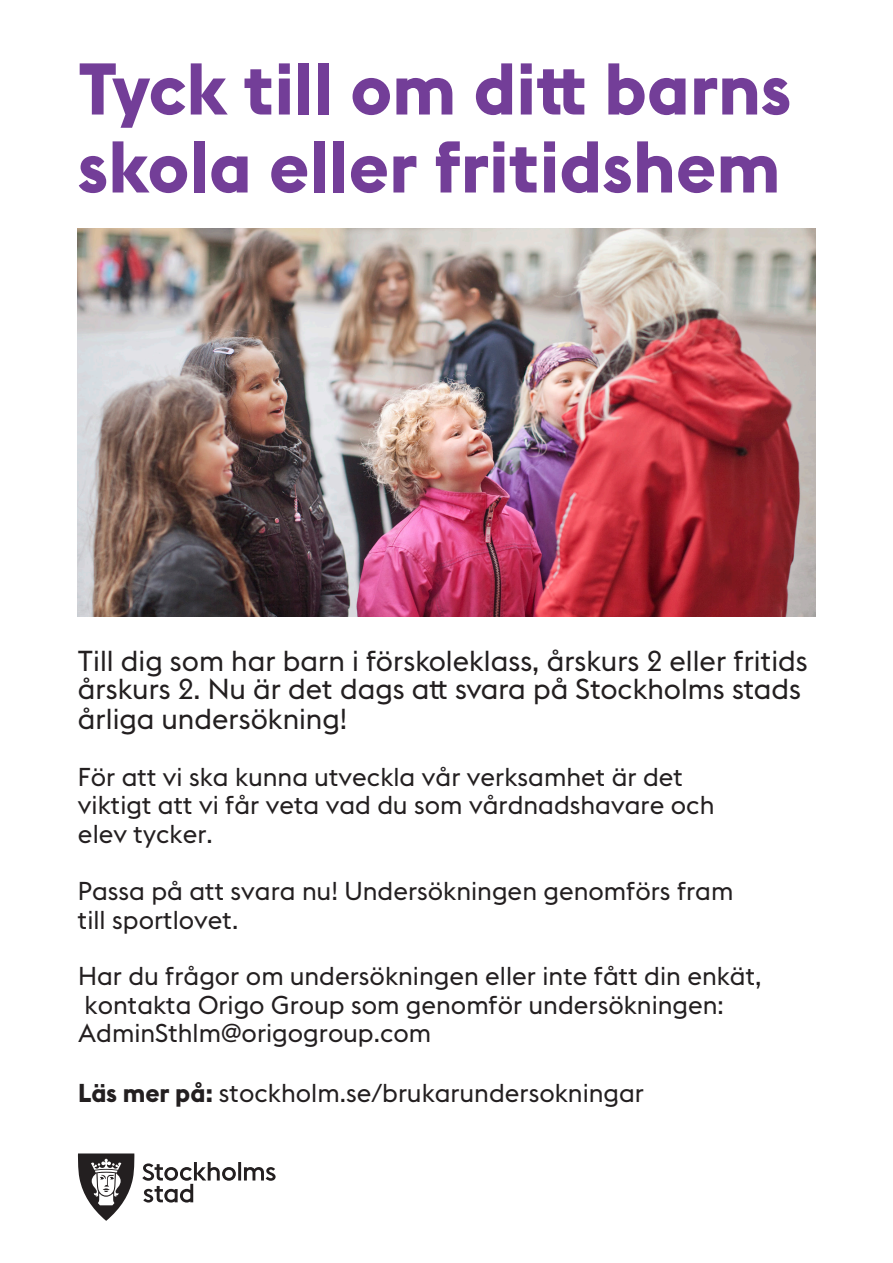
<style>
.page{position:relative;width:893px;height:1263px;background:#fff}
.page>*{position:absolute;margin:0;border:0;box-sizing:border-box;transform-origin:0 0}
.t1{font:700 72px/78px "Stockholm Type";color:#733e98}
.t2{font:28.5px/29.2px "Stockholm Type";color:#231f20}
.t3{font:25.5px/28.5px "Stockholm Type";color:#231f20}
.s1{font-weight:700}
</style>
<div class="page">
<img style="left:78px;top:228px;width:737px;height:389px">
<svg style="left:78px;top:1153px;width:198px;height:68px"></svg>
<p class="t1" style="left:78px;top:47px;width:714px">Tyck till om ditt barns skola eller fritidshem</p>
<p class="t2" style="left:78px;top:644px;width:731px">Till dig som har barn i förskoleklass, årskurs 2 eller fritids årskurs 2. Nu är det dags att svara på Stockholms stads årliga undersökning!</p>
<p class="t3" style="left:78px;top:761px;width:638px">För att vi ska kunna utveckla vår verksamhet är det viktigt att vi får veta vad du som vårdnadshavare och elev tycker.</p>
<p class="t3" style="left:78px;top:875px;width:657px">Passa på att svara nu! Undersökningen genomförs fram till sportlovet.</p>
<p class="t3" style="left:78px;top:961px;width:685px">Har du frågor om undersökningen eller inte fått din enkät, kontakta Origo Group som genomför undersökningen:<br>AdminSthlm@origogroup.com</p>
<p class="t3" style="left:78px;top:1077px;width:567px"><span class="s1">Läs mer på:</span> stockholm.se/brukarundersokningar</p>
</div>
